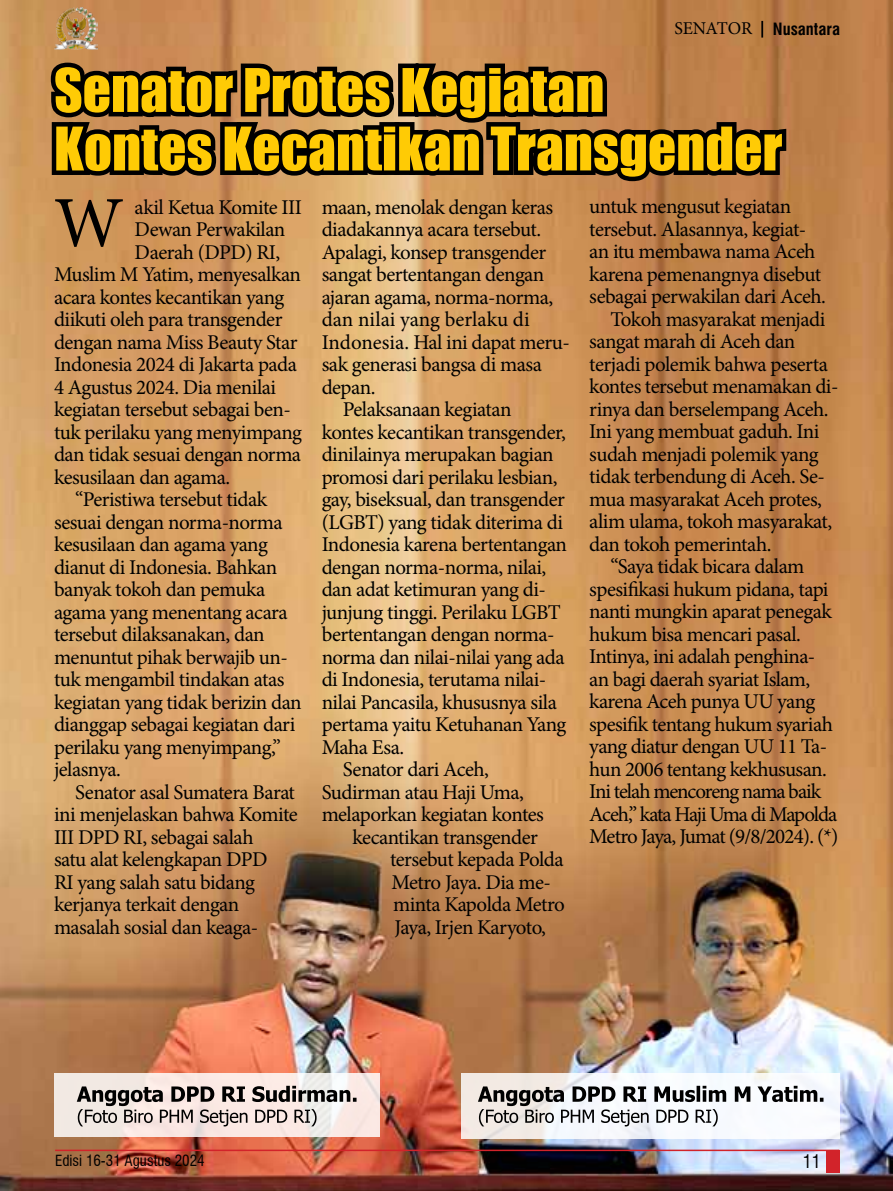
<style>
.page{position:relative;width:893px;height:1191px;background:#fff}
.page>*{position:absolute;margin:0;border:0;box-sizing:border-box;transform-origin:0 0}
.t1{font:72px "Minion Pro";color:#000}
.t2{font:55.5px/58.5px "Impact";color:#ffcb05}
.t3{font:21px "Minion Pro";letter-spacing:-.025em;color:#000}
.t4{font:21px "Minion Pro";letter-spacing:-.055em;color:#000}
.t5{font:21px "Minion Pro";color:#000}
.t6{font:condensed 18px "Swiss 721 BT";color:#000}
.t7{font:700 condensed 16.5px "Swiss 721 BT";color:#000}
.t8{font:condensed 15px "Swiss 721 BT";color:#000}
.s1{font-family:"Minion Pro";font-weight:400;font-stretch:normal;font-size:18px}
</style>
<div class="page">
<img style="left:0;top:0;width:893px;height:1191px">
<img style="left:54px;top:8px;width:43px;height:11px">
<div style="left:826px;top:1150px;width:13px;height:23px;background:#d2232a"></div>
<hr style="left:55px;top:1149px;width:784px;height:2px;background:#d2232a">
<svg style="left:44px;top:19px;width:747px;height:186px;background:#785634"></svg>
<svg style="left:54px;top:1073px;width:325px;height:64px;background:#f6e9e4"></svg>
<svg style="left:461px;top:1073px;width:379px;height:66px;fill:#f6f9fd"></svg>
<svg style="left:478px;top:1085px;width:345px;height:41px"></svg>
<svg style="left:77px;top:1085px;width:280px;height:41px;background:#b3a9a6"></svg>
<p class="t7" style="left:674px;top:19px;width:167px"><span class="s1">SENATOR</span> Nusantara</p>
<h2 class="t2" style="left:54px;top:59px;width:730px">Senator Protes Kegiatan<br>Kontes Kecantikan Transgender</h2>
<p class="t3" style="left:135px;top:193px;width:169px">akil Ketua Komite III</p>
<p class="t3" style="left:135px;top:216px;width:152px">Dewan Perwakilan</p>
<p class="t3" style="left:135px;top:238px;width:147px">Daerah (DPD) RI,</p>
<p class="t3" style="left:54px;top:261px;width:249px">Muslim M Yatim, menyesalkan</p>
<p class="t3" style="left:54px;top:283px;width:232px">acara kontes kecantikan yang</p>
<p class="t3" style="left:54px;top:306px;width:230px">diikuti oleh para transgender</p>
<p class="t3" style="left:54px;top:328px;width:245px">dengan nama Miss Beauty Star</p>
<p class="t3" style="left:54px;top:351px;width:245px">Indonesia 2024 di Jakarta pada</p>
<p class="t3" style="left:54px;top:373px;width:223px">4 Agustus 2024. Dia menilai</p>
<p class="t3" style="left:54px;top:396px;width:238px">kegiatan tersebut sebagai ben-</p>
<p class="t3" style="left:54px;top:418px;width:250px">tuk perilaku yang menyimpang</p>
<p class="t3" style="left:54px;top:441px;width:249px">dan tidak sesuai dengan norma</p>
<p class="t3" style="left:54px;top:463px;width:178px">kesusilaan dan agama.</p>
<p class="t3" style="left:75px;top:486px;width:194px">“Peristiwa tersebut tidak</p>
<p class="t3" style="left:54px;top:508px;width:230px">sesuai dengan norma-norma</p>
<p class="t3" style="left:54px;top:530px;width:215px">kesusilaan dan agama yang</p>
<p class="t3" style="left:54px;top:553px;width:225px">dianut di Indonesia. Bahkan</p>
<p class="t3" style="left:54px;top:575px;width:213px">banyak tokoh dan pemuka</p>
<p class="t3" style="left:54px;top:598px;width:235px">agama yang menentang acara</p>
<p class="t3" style="left:54px;top:620px;width:212px">tersebut dilaksanakan, dan</p>
<p class="t3" style="left:54px;top:643px;width:235px">menuntut pihak berwajib un-</p>
<p class="t3" style="left:54px;top:665px;width:232px">tuk mengambil tindakan atas</p>
<p class="t3" style="left:54px;top:688px;width:249px">kegiatan yang tidak berizin dan</p>
<p class="t3" style="left:54px;top:710px;width:243px">dianggap sebagai kegiatan dari</p>
<p class="t3" style="left:54px;top:733px;width:228px">perilaku yang menyimpang,”</p>
<p class="t3" style="left:54px;top:755px;width:69px">jelasnya.</p>
<p class="t3" style="left:75px;top:778px;width:221px">Senator asal Sumatera Barat</p>
<p class="t3" style="left:54px;top:800px;width:245px">ini menjelaskan bahwa Komite</p>
<p class="t3" style="left:54px;top:823px;width:201px">III DPD RI, sebagai salah</p>
<p class="t3" style="left:54px;top:845px;width:215px">satu alat kelengkapan DPD</p>
<p class="t3" style="left:54px;top:868px;width:202px">RI yang salah satu bidang</p>
<p class="t3" style="left:54px;top:890px;width:187px">kerjanya terkait dengan</p>
<p class="t3" style="left:54px;top:913px;width:206px">masalah sosial dan keaga-</p>
<p class="t3" style="left:589px;top:193px;width:203px">untuk mengusut kegiatan</p>
<p class="t3" style="left:589px;top:215px;width:219px">tersebut. Alasannya, kegiat-</p>
<p class="t3" style="left:589px;top:238px;width:228px">an itu membawa nama Aceh</p>
<p class="t3" style="left:589px;top:260px;width:233px">karena pemenangnya disebut</p>
<p class="t3" style="left:589px;top:282px;width:238px">sebagai perwakilan dari Aceh.</p>
<p class="t3" style="left:611px;top:305px;width:216px">Tokoh masyarakat menjadi</p>
<p class="t3" style="left:589px;top:327px;width:208px">sangat marah di Aceh dan</p>
<p class="t3" style="left:589px;top:350px;width:240px">terjadi polemik bahwa peserta</p>
<p class="t3" style="left:589px;top:372px;width:251px">kontes tersebut menamakan di-</p>
<p class="t3" style="left:589px;top:395px;width:241px">rinya dan berselempang Aceh.</p>
<p class="t3" style="left:589px;top:417px;width:232px">Ini yang membuat gaduh. Ini</p>
<p class="t3" style="left:589px;top:440px;width:231px">sudah menjadi polemik yang</p>
<p class="t3" style="left:589px;top:462px;width:237px">tidak terbendung di Aceh. Se-</p>
<p class="t3" style="left:589px;top:485px;width:234px">mua masyarakat Aceh protes,</p>
<p class="t3" style="left:589px;top:507px;width:244px">alim ulama, tokoh masyarakat,</p>
<p class="t3" style="left:589px;top:530px;width:184px">dan tokoh pemerintah.</p>
<p class="t3" style="left:611px;top:552px;width:195px">“Saya tidak bicara dalam</p>
<p class="t3" style="left:589px;top:575px;width:241px">spesifikasi hukum pidana, tapi</p>
<p class="t3" style="left:589px;top:597px;width:244px">nanti mungkin aparat penegak</p>
<p class="t3" style="left:589px;top:620px;width:213px">hukum bisa mencari pasal.</p>
<p class="t3" style="left:589px;top:642px;width:228px">Intinya, ini adalah penghina-</p>
<p class="t3" style="left:589px;top:665px;width:222px">an bagi daerah syariat Islam,</p>
<p class="t3" style="left:589px;top:687px;width:227px">karena Aceh punya UU yang</p>
<p class="t3" style="left:589px;top:710px;width:245px">spesifik tentang hukum syariah</p>
<p class="t3" style="left:589px;top:732px;width:239px">yang diatur dengan UU 11 Ta-</p>
<p class="t3" style="left:589px;top:755px;width:239px">hun 2006 tentang kekhususan.</p>
<p class="t4" style="left:589px;top:777px;width:233px">Ini telah mencoreng nama baik</p>
<p class="t4" style="left:589px;top:800px;width:250px">Aceh,” kata Haji Uma di Mapolda</p>
<p class="t3" style="left:589px;top:822px;width:251px">Metro Jaya, Jumat (9/8/2024). (*)</p>
<p class="t3" style="left:322px;top:193px;width:233px">maan, menolak dengan keras</p>
<p class="t3" style="left:322px;top:215px;width:221px">diadakannya acara tersebut.</p>
<p class="t3" style="left:322px;top:238px;width:226px">Apalagi, konsep transgender</p>
<p class="t3" style="left:322px;top:260px;width:224px">sangat bertentangan dengan</p>
<p class="t3" style="left:322px;top:283px;width:233px">ajaran agama, norma-norma,</p>
<p class="t5" style="left:322px;top:305px;width:210px">dan nilai yang berlaku di</p>
<p class="t3" style="left:322px;top:328px;width:250px">Indonesia. Hal ini dapat meru-</p>
<p class="t3" style="left:322px;top:350px;width:222px">sak generasi bangsa di masa</p>
<p class="t3" style="left:322px;top:373px;width:55px">depan.</p>
<p class="t3" style="left:343px;top:395px;width:170px">Pelaksanaan kegiatan</p>
<p class="t3" style="left:322px;top:418px;width:246px">kontes kecantikan transgender,</p>
<p class="t3" style="left:322px;top:440px;width:234px">dinilainya merupakan bagian</p>
<p class="t3" style="left:322px;top:463px;width:237px">promosi dari perilaku lesbian,</p>
<p class="t3" style="left:322px;top:485px;width:245px">gay, biseksual, dan transgender</p>
<p class="t3" style="left:322px;top:508px;width:243px">(LGBT) yang tidak diterima di</p>
<p class="t3" style="left:322px;top:530px;width:247px">Indonesia karena bertentangan</p>
<p class="t3" style="left:322px;top:553px;width:226px">dengan norma-norma, nilai,</p>
<p class="t3" style="left:322px;top:575px;width:226px">dan adat ketimuran yang di-</p>
<p class="t3" style="left:322px;top:598px;width:241px">junjung tinggi. Perilaku LGBT</p>
<p class="t3" style="left:322px;top:620px;width:234px">bertentangan dengan norma-</p>
<p class="t3" style="left:322px;top:643px;width:245px">norma dan nilai-nilai yang ada</p>
<p class="t3" style="left:322px;top:665px;width:226px">di Indonesia, terutama nilai-</p>
<p class="t3" style="left:322px;top:688px;width:237px">nilai Pancasila, khususnya sila</p>
<p class="t3" style="left:322px;top:710px;width:246px">pertama yaitu Ketuhanan Yang</p>
<p class="t3" style="left:322px;top:733px;width:84px">Maha Esa.</p>
<p class="t3" style="left:343px;top:755px;width:147px">Senator dari Aceh,</p>
<p class="t3" style="left:322px;top:778px;width:204px">Sudirman atau Haji Uma,</p>
<p class="t3" style="left:322px;top:800px;width:224px">melaporkan kegiatan kontes</p>
<p class="t3" style="left:353px;top:823px;width:187px">kecantikan transgender</p>
<p class="t3" style="left:390px;top:845px;width:175px">tersebut kepada Polda</p>
<p class="t3" style="left:392px;top:868px;width:161px">Metro Jaya. Dia me-</p>
<p class="t3" style="left:393px;top:890px;width:173px">minta Kapolda Metro</p>
<p class="t3" style="left:394px;top:913px;width:153px">Jaya, Irjen Karyoto,</p>
<h1 class="t1" style="left:54px;top:175px;width:71px">W</h1>
<p class="t8" style="left:55px;top:1151px;width:151px">Edisi 16-31 Agustus 2024</p>
<p class="t6" style="left:803px;top:1151px;width:19px">11</p>
</div>
